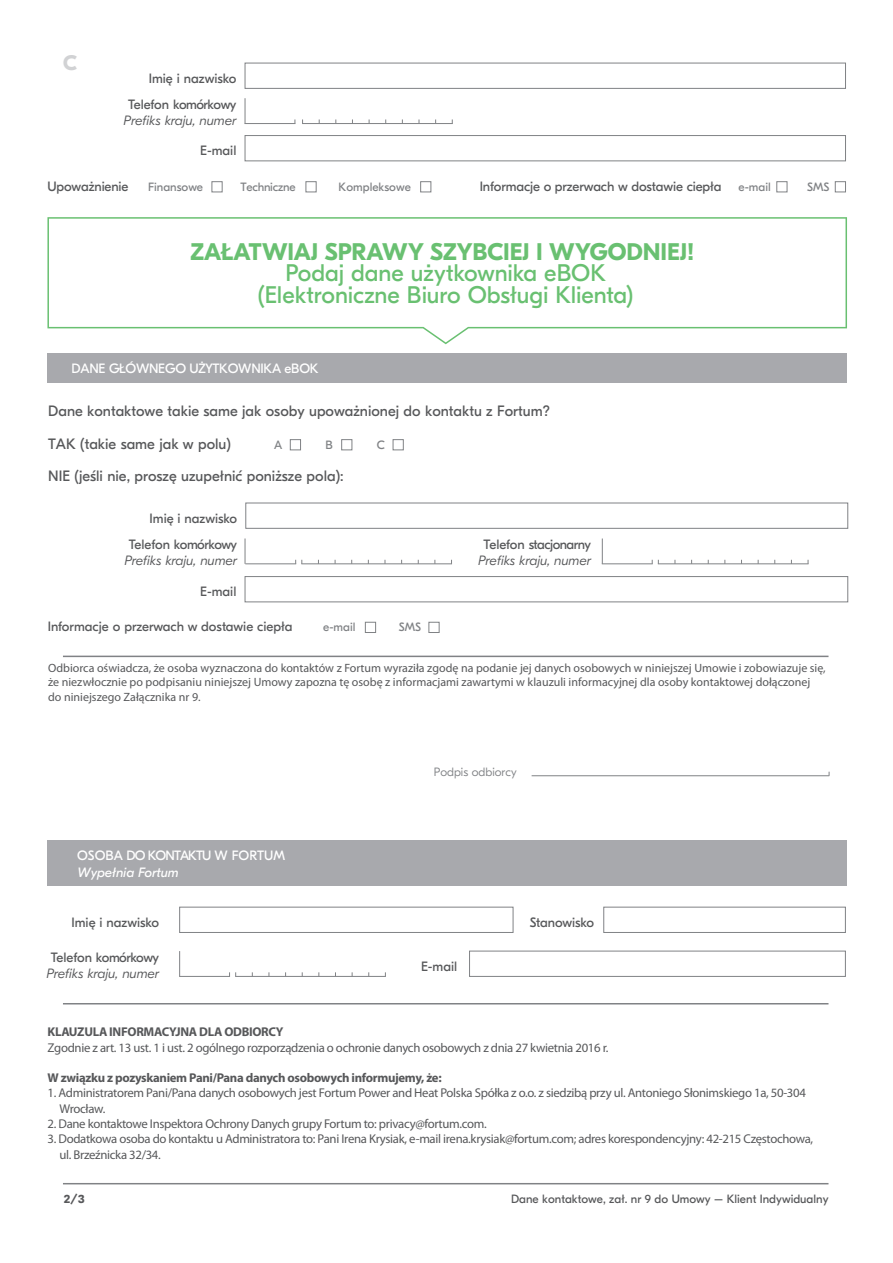
<style>
.page{position:relative;width:893px;height:1263px;background:#fff}
.page>*{position:absolute;margin:0;border:0;box-sizing:border-box;transform-origin:0 0}
.t1{font:24px/21.1px "GT Eesti Pro Display";letter-spacing:-.005em;color:#69c071;text-align:center}
.t2{font:700 24px "GT Eesti Pro Display";color:#69c071}
.t3{font:700 21px "GT Eesti Pro Display";color:#d1d2d4}
.t4{font:15px/32px "GT Eesti Pro Display";color:#57585a}
.t5{font:13.5px/25.8px "GT Eesti Pro Display";letter-spacing:-.01em;color:#57585a;text-align:right}
.t6{font:italic 300 13.5px "GT Eesti Pro Display";color:#57585a}
.t7{font:13.5px "GT Eesti Pro Display";letter-spacing:-.04em;color:#57585a}
.t8{font:13.5px "GT Eesti Pro Display";letter-spacing:-.02em;color:#fff}
.t9{font:italic 13.5px "GT Eesti Pro Display";color:#fff}
.t10{font:12.75px/15.3px "Myriad Pro";letter-spacing:-.025em;color:#57585a}
.t11{font:700 12.75px "Myriad Pro";letter-spacing:-.025em;color:#57585a}
.t12{font:12px/14.4px "Myriad Pro";color:#57585a}
.t13{font:12px "GT Eesti Pro Display";color:#57585a}
.t14{font:12px "GT Eesti Pro Display";color:#808285}
.t15{font:300 12px "GT Eesti Pro Display";color:#808285}
.t16{font:12px "GT Eesti Pro Display";letter-spacing:-.02em;color:#808285}
.t17{font:700 12px "GT Eesti Pro Display";color:#57585a}
</style>
<div class="page">
<hr style="left:63px;top:1183px;width:765px;height:1px;background:#808285">
<div style="left:47px;top:353px;width:800px;height:30px;background:#a8a9ad"></div>
<div style="left:365px;top:622px;width:11px;height:11px;border:1px solid #808285"></div>
<div style="left:429px;top:622px;width:10px;height:11px;border:1px solid #808285"></div>
<div style="left:777px;top:181px;width:10px;height:11px;border:1px solid #808285"></div>
<div style="left:212px;top:181px;width:10px;height:11px;border:1px solid #808285"></div>
<div style="left:835px;top:181px;width:11px;height:11px;border:1px solid #808285"></div>
<div style="left:306px;top:181px;width:10px;height:11px;border:1px solid #808285"></div>
<div style="left:420px;top:181px;width:11px;height:11px;border:1px solid #808285"></div>
<svg style="left:245px;top:98px;width:1px;height:25px"></svg>
<div style="left:245px;top:63px;width:601px;height:26px;border:1px solid #808285"></div>
<hr style="left:245px;top:123px;width:50px;height:1px;background:#808285">
<hr style="left:303px;top:123px;width:149px;height:1px;background:#808285">
<div style="left:245px;top:135px;width:601px;height:26px;border:1px solid #808285"></div>
<svg style="left:245px;top:538px;width:1px;height:26px"></svg>
<div style="left:245px;top:576px;width:603px;height:26px;border:1px solid #808285"></div>
<div style="left:290px;top:439px;width:11px;height:11px;border:1px solid #808285"></div>
<div style="left:341px;top:439px;width:11px;height:11px;border:1px solid #808285"></div>
<div style="left:393px;top:439px;width:10px;height:11px;border:1px solid #808285"></div>
<hr style="left:246px;top:564px;width:50px;height:1px;background:#808285">
<hr style="left:302px;top:564px;width:149px;height:1px;background:#808285">
<svg style="left:602px;top:538px;width:1px;height:26px"></svg>
<hr style="left:602px;top:564px;width:50px;height:1px;background:#808285">
<hr style="left:658px;top:564px;width:150px;height:1px;background:#808285">
<svg style="left:652px;top:560px;width:7px;height:4px"></svg>
<hr style="left:63px;top:656px;width:765px;height:1px;background:#808285">
<hr style="left:532px;top:775px;width:297px;height:1px;background:#808285">
<svg style="left:47px;top:217px;width:800px;height:127px"></svg>
<div style="left:47px;top:840px;width:799px;height:46px;background:#a8a9ad"></div>
<svg style="left:179px;top:951px;width:1px;height:25px"></svg>
<div style="left:179px;top:907px;width:334px;height:26px;border:1px solid #808285"></div>
<div style="left:604px;top:907px;width:242px;height:26px;border:1px solid #808285"></div>
<hr style="left:180px;top:976px;width:50px;height:1px;background:#808285">
<hr style="left:236px;top:976px;width:149px;height:1px;background:#808285">
<div style="left:469px;top:951px;width:377px;height:25px;border:1px solid #808285"></div>
<hr style="left:63px;top:1003px;width:765px;height:1px;background:#808285">
<h2 class="t3" style="left:63px;top:51px;width:16px">C</h2>
<p class="t5" style="left:128px;top:66px;width:110px">Imię i nazwisko<br>Telefon komórkowy</p>
<p class="t6" style="left:124px;top:113px;width:114px">Prefiks kraju, numer</p>
<p class="t5" style="left:200px;top:138px;width:38px">E-mail</p>
<p class="t5" style="left:47px;top:174px;width:83px">Upoważnienie</p>
<p class="t14" style="left:148px;top:180px;width:57px">Finansowe</p>
<p class="t16" style="left:240px;top:180px;width:57px">Techniczne</p>
<p class="t14" style="left:339px;top:180px;width:74px">Kompleksowe</p>
<p class="t5" style="left:480px;top:174px;width:243px">Informacje o przerwach w dostawie ciepła</p>
<p class="t14" style="left:738px;top:180px;width:34px">e-mail</p>
<p class="t14" style="left:807px;top:180px;width:24px">SMS</p>
<h1 class="t2" style="left:190px;top:238px;width:506px">ZAŁATWIAJ SPRAWY SZYBCIEJ I WYGODNIEJ!</h1>
<h1 class="t1" style="left:258px;top:263px;width:377px">Podaj dane użytkownika eBOK (Elektroniczne Biuro Obsługi Klienta)</h1>
<p class="t8" style="left:72px;top:361px;width:248px">DANE GŁÓWNEGO UŻYTKOWNIKA eBOK</p>
<p class="t4" style="left:48px;top:396px;width:503px">Dane kontaktowe takie same jak osoby upoważnionej do kontaktu z Fortum?<br>TAK (takie same jak w polu)<br>NIE (jeśli nie, proszę uzupełnić poniższe pola):</p>
<p class="t14" style="left:274px;top:438px;width:10px">A</p>
<p class="t14" style="left:325px;top:438px;width:9px">B</p>
<p class="t14" style="left:377px;top:438px;width:10px">C</p>
<p class="t5" style="left:150px;top:506px;width:89px">Imię i nazwisko</p>
<p class="t7" style="left:129px;top:537px;width:110px">Telefon komórkowy</p>
<p class="t6" style="left:124px;top:553px;width:114px">Prefiks kraju, numer</p>
<p class="t5" style="left:200px;top:579px;width:38px">E-mail</p>
<p class="t5" style="left:48px;top:614px;width:246px">Informacje o przerwach w dostawie ciepła</p>
<p class="t14" style="left:323px;top:621px;width:34px">e-mail</p>
<p class="t14" style="left:399px;top:621px;width:24px">SMS</p>
<p class="t7" style="left:484px;top:537px;width:109px">Telefon stacjonarny</p>
<p class="t6" style="left:478px;top:553px;width:114px">Prefiks kraju, numer</p>
<p class="t12" style="left:48px;top:661px;width:779px">Odbiorca oświadcza, że osoba wyznaczona do kontaktów z Fortum wyraziła zgodę na podanie jej danych osobowych w niniejszej Umowie i zobowiazuje się, że niezwłocznie po podpisaniu niniejszej Umowy zapozna tę osobę z informacjami zawartymi w klauzuli informacyjnej dla osoby kontaktowej dołączonej do niniejszego Załącznika nr 9.</p>
<p class="t15" style="left:434px;top:765px;width:84px">Podpis odbiorcy</p>
<p class="t8" style="left:77px;top:848px;width:209px">OSOBA DO KONTAKTU W FORTUM</p>
<p class="t9" style="left:77px;top:865px;width:103px">Wypełnia Fortum</p>
<p class="t5" style="left:72px;top:910px;width:89px">Imię i nazwisko</p>
<p class="t5" style="left:530px;top:910px;width:66px">Stanowisko</p>
<p class="t7" style="left:51px;top:949px;width:110px">Telefon komórkowy</p>
<p class="t6" style="left:46px;top:966px;width:114px">Prefiks kraju, numer</p>
<p class="t5" style="left:421px;top:953px;width:38px">E-mail</p>
<p class="t11" style="left:48px;top:1023px;width:237px">KLAUZULA INFORMACYJNA DLA ODBIORCY</p>
<p class="t10" style="left:48px;top:1039px;width:562px">Zgodnie z art. 13 ust. 1 i ust. 2 ogólnego rozporządzenia o ochronie danych osobowych z dnia 27 kwietnia 2016 r.</p>
<p class="t11" style="left:48px;top:1069px;width:396px">W związku z pozyskaniem Pani/Pana danych osobowych informujemy, że:</p>
<p class="t10" style="left:60px;top:1085px;width:748px;text-indent:-12px">1. Administratorem Pani/Pana danych osobowych jest Fortum Power and Heat Polska Spółka z o.o. z siedzibą przy ul. Antoniego Słonimskiego 1a, 50-304<br>Wrocław.</p>
<p class="t10" style="left:48px;top:1116px;width:441px">2. Dane kontaktowe Inspektora Ochrony Danych grupy Fortum to: privacy@fortum.com.</p>
<p class="t10" style="left:60px;top:1131px;width:755px;text-indent:-12px">3. Dodatkowa osoba do kontaktu u Administratora to: Pani Irena Krysiak, e-mail irena.krysiak@fortum.com; adres korespondencyjny: 42-215 Częstochowa, ul. Brzeźnicka 32/34.</p>
<p class="t17" style="left:64px;top:1192px;width:22px">2/3</p>
<p class="t13" style="left:511px;top:1192px;width:319px">Dane kontaktowe, zał. nr 9 do Umowy – Klient Indywidualny</p>
</div>
